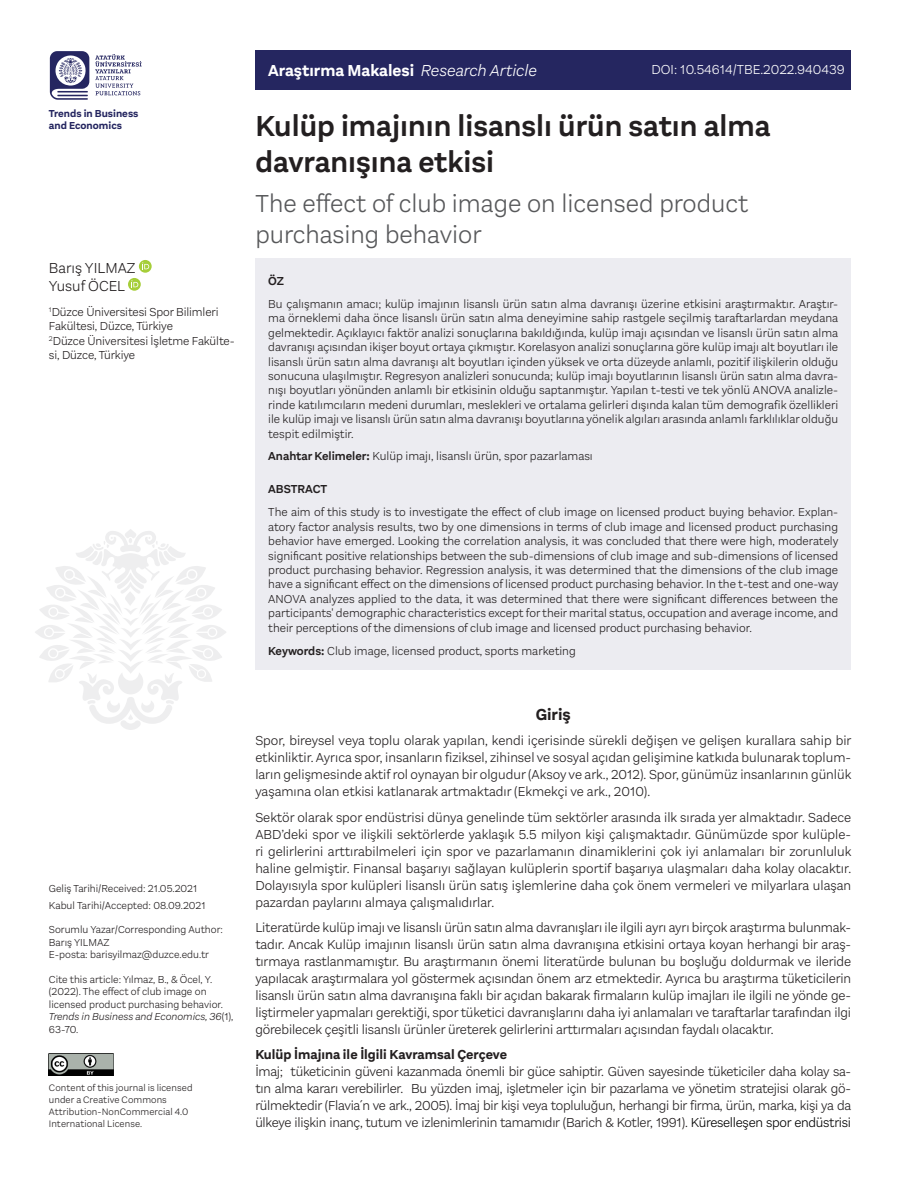
<style>
.page{position:relative;width:915px;height:1191px;background:#fff}
.page>*{position:absolute;margin:0;border:0;box-sizing:border-box;transform-origin:0 0}
.t1{font:600 30px/36px "Aestetico";color:#231f20}
.t2{font:300 25.5px/30.6px "Aestetico";color:#57585a}
.t3{font:700 16.5px "Aestetico";color:#fff}
.t4{font:700 16.5px "Aestetico";color:#231f20}
.t5{font:300 15px "Aestetico";color:#231f20}
.t6{font:300 13.5px/17px "Aestetico";letter-spacing:-.01em;color:#231f20;text-align:justify}
.t7{font:700 13.5px "Aestetico";color:#231f20}
.t8{font:300 13.5px "Aestetico";color:#fff}
.t9{font:300 12px/14.4px "Aestetico";color:#231f20}
.t10{font:600 12px "Aestetico";color:#231f20}
.t11{font:300 10.5px/12.6px "Aestetico";color:#231f20}
.t12{font:700 10.5px "Aestetico";color:#252660}
.zz_Uroloji_running{font:300 9.75px/12px "Aestetico";letter-spacing:.01em;color:#231f20}
.s1{font-style:italic}
.s2{font-weight:300;font-style:italic}
.s3{font-weight:600}
.s4{color:#000}
</style>
<div class="page">
<svg style="left:35px;top:529px;width:191px;height:201px"></svg>
<div style="left:255px;top:50px;width:595px;height:39px;background:#252660"></div>
<div style="left:255px;top:258px;width:595px;height:412px;background:#ececf1"></div>
<svg style="left:139px;top:260px;width:13px;height:13px"></svg>
<svg style="left:142px;top:262px;width:7px;height:7px"></svg>
<svg style="left:128px;top:278px;width:13px;height:13px"></svg>
<svg style="left:131px;top:280px;width:7px;height:7px"></svg>
<img style="left:49px;top:1053px;width:65px;height:22px">
<svg style="left:95px;top:54px;width:47px;height:41px"></svg>
<svg style="left:50px;top:51px;width:39px;height:49px"></svg>
<p class="t12" style="left:49px;top:107px;width:91px">Trends in Business</p>
<p class="t12" style="left:49px;top:120px;width:75px">and Economics</p>
<p class="t5" style="left:49px;top:259px;width:88px">Barış YILMAZ</p>
<p class="t5" style="left:49px;top:277px;width:78px">Yusuf ÖCEL</p>
<p class="t9" style="left:49px;top:305px;width:171px"><sup>1</sup>Düzce Üniversitesi Spor Bilimleri<br>Fakültesi, Düzce, Türkiye</p>
<p class="t9" style="left:49px;top:333px;width:187px"><sup>2</sup>Düzce Üniversitesi İşletme Fakülte&shy;si, Düzce, Türkiye</p>
<p class="t11" style="left:49px;top:882px;width:150px">Geliş Tarihi/Received: 21.05.2021</p>
<p class="t11" style="left:49px;top:899px;width:158px">Kabul Tarihi/Accepted: 08.09.2021</p>
<p class="t11" style="left:49px;top:923px;width:175px">Sorumlu Yazar/Corresponding Author:</p>
<p class="t11" style="left:49px;top:936px;width:62px">Barış YILMAZ</p>
<p class="t11" style="left:49px;top:948px;width:161px">E-posta: barisyilmaz@duzce.edu.tr</p>
<p class="t11" style="left:49px;top:972px;width:186px">Cite this article: Yılmaz, B., &amp; Öcel, Y. (2022). The effect of club image on licensed product purchasing behavior.<br><span class="s1">Trends in Business and Economics, 36</span>(1),<br>63-70.</p>
<p class="zz_Uroloji_running" style="left:49px;top:1081px;width:145px">Content of this journal is licensed under a Creative Commons<br>Attribution-NonCommercial 4.0<br>International License.</p>
<p class="t3" style="left:268px;top:60px;width:270px">Araştırma Makalesi <span class="s2">Research Article</span></p>
<p class="t8" style="left:651px;top:62px;width:194px">DOI: 10.54614/TBE.2022.940439</p>
<p class="t1" style="left:255px;top:108px;width:516px">Kulüp imajının lisanslı ürün satın alma davranışına etkisi</p>
<p class="t2" style="left:255px;top:188px;width:494px">The effect of club image on licensed product purchasing behavior</p>
<p class="t10" style="left:268px;top:274px;width:17px">ÖZ</p>
<p class="t9" style="left:268px;top:297px;width:571px;text-align:justify">Bu çalışmanın amacı; kulüp imajının lisanslı ürün satın alma davranışı üzerine etkisini araştırmaktır. Araştır&shy;ma örneklemi daha önce lisanslı ürün satın alma deneyimine sahip rastgele seçilmiş taraftarlardan meydana gelmektedir. Açıklayıcı faktör analizi sonuçlarına bakıldığında, kulüp imajı açısından ve lisanslı ürün satın alma davranışı açısından ikişer boyut ortaya çıkmıştır. Korelasyon analizi sonuçlarına göre kulüp imajı alt boyutları ile lisanslı ürün satın alma davranışı alt boyutları içinden yüksek ve orta düzeyde anlamlı, pozitif ilişkilerin olduğu sonucuna ulaşılmıştır. Regresyon analizleri sonucunda; kulüp imajı boyutlarının lisanslı ürün satın alma davra&shy;nışı boyutları yönünden anlamlı bir etkisinin olduğu saptanmıştır. Yapılan t-testi ve tek yönlü ANOVA analizle&shy;rinde katılımcıların medeni durumları, meslekleri ve ortalama gelirleri dışında kalan tüm demografik özellikleri ile kulüp imajı ve lisanslı ürün satın alma davranışı boyutlarına yönelik algıları arasında anlamlı farklılıklar olduğu tespit edilmiştir.</p>
<p class="t9" style="left:268px;top:449px;width:326px"><span class="s3">Anahtar Kelimeler:</span> Kulüp imajı, lisanslı ürün, spor pazarlaması</p>
<p class="t10" style="left:268px;top:482px;width:61px">ABSTRACT</p>
<p class="t9" style="left:268px;top:505px;width:571px;text-align:justify">The aim of this study is to investigate the effect of club image on licensed product buying behavior. Explan&shy;atory factor analysis results, two by one dimensions in terms of club image and licensed product purchasing behavior have emerged. Looking the correlation analysis, it was concluded that there were high, moderately significant positive relationships between the sub-dimensions of club image and sub-dimensions of licensed product purchasing behavior. Regression analysis, it was determined that the dimensions of the club image have a significant effect on the dimensions of licensed product purchasing behavior. In the t-test and one-way ANOVA analyzes applied to the data, it was determined that there were significant differences between the participants' demographic characteristics except for their marital status, occupation and average income, and their perceptions of the dimensions of club image and licensed product purchasing behavior.</p>
<p class="t9" style="left:268px;top:643px;width:309px"><span class="s3">Keywords:</span> Club image, licensed product, sports marketing</p>
<p class="t4" style="left:535px;top:704px;width:37px">Giriş</p>
<p class="t6" style="left:255px;top:732px;width:597px">Spor, bireysel veya toplu olarak yapılan, kendi içerisinde sürekli değişen ve gelişen kurallara sahip bir etkinliktir. Ayrıca spor, insanların fiziksel, zihinsel ve sosyal açıdan gelişimine katkıda bulunarak toplum&shy;ların gelişmesinde aktif rol oynayan bir olgudur (Aksoy ve ark., 2012). Spor, günümüz insanlarının günlük yaşamına olan etkisi katlanarak artmaktadır (Ekmekçi ve ark., 2010).</p>
<p class="t6" style="left:255px;top:808px;width:597px">Sektör olarak spor endüstrisi dünya genelinde tüm sektörler arasında ilk sırada yer almaktadır. Sadece ABD’deki spor ve ilişkili sektörlerde yaklaşık 5.5 milyon kişi çalışmaktadır. Günümüzde spor kulüple&shy;ri gelirlerini arttırabilmeleri için spor ve pazarlamanın dinamiklerini çok iyi anlamaları bir zorunluluk haline gelmiştir. Finansal başarıyı sağlayan kulüplerin sportif başarıya ulaşmaları daha kolay olacaktır.<br>Dolayısıyla spor kulüpleri lisanslı ürün satış işlemlerine daha çok önem vermeleri ve milyarlara ulaşan pazardan paylarını almaya çalışmalıdırlar.</p>
<p class="t6" style="left:255px;top:919px;width:597px">Literatürde kulüp imajı ve lisanslı ürün satın alma davranışları ile ilgili ayrı ayrı birçok araştırma bulunmak&shy;tadır. Ancak Kulüp imajının lisanslı ürün satın alma davranışına etkisini ortaya koyan herhangi bir araş&shy;tırmaya rastlanmamıştır. Bu araştırmanın önemi literatürde bulunan bu boşluğu doldurmak ve ileride yapılacak araştırmalara yol göstermek açısından önem arz etmektedir. Ayrıca bu araştırma tüketicilerin lisanslı ürün satın alma davranışına faklı bir açıdan bakarak firmaların kulüp imajları ile ilgili ne yönde ge&shy;liştirmeler yapmaları gerektiği, spor tüketici davranışlarını daha iyi anlamaları ve taraftarlar tarafından ilgi görebilecek çeşitli lisanslı ürünler üreterek gelirlerini arttırmaları açısından faydalı olacaktır.</p>
<p class="t7" style="left:255px;top:1046px;width:253px">Kulüp İmajına ile İlgili Kavramsal Çerçeve</p>
<p class="t6" style="left:255px;top:1063px;width:597px">İmaj; tüketicinin güveni kazanmada önemli bir güce sahiptir. Güven sayesinde tüketiciler daha kolay sa&shy;tın alma kararı verebilirler. Bu yüzden imaj, işletmeler için bir pazarlama ve yönetim stratejisi olarak gö&shy;rülmektedir (Flavia´n ve ark., 2005). İmaj bir kişi veya topluluğun, herhangi bir firma, ürün, marka, kişi ya da ülkeye ilişkin inanç, tutum ve izlenimlerinin tamamıdır (Barich &amp; Kotler, 1991). <span class="s4">Küreselleşen spor endüstrisi</span></p>
</div>
